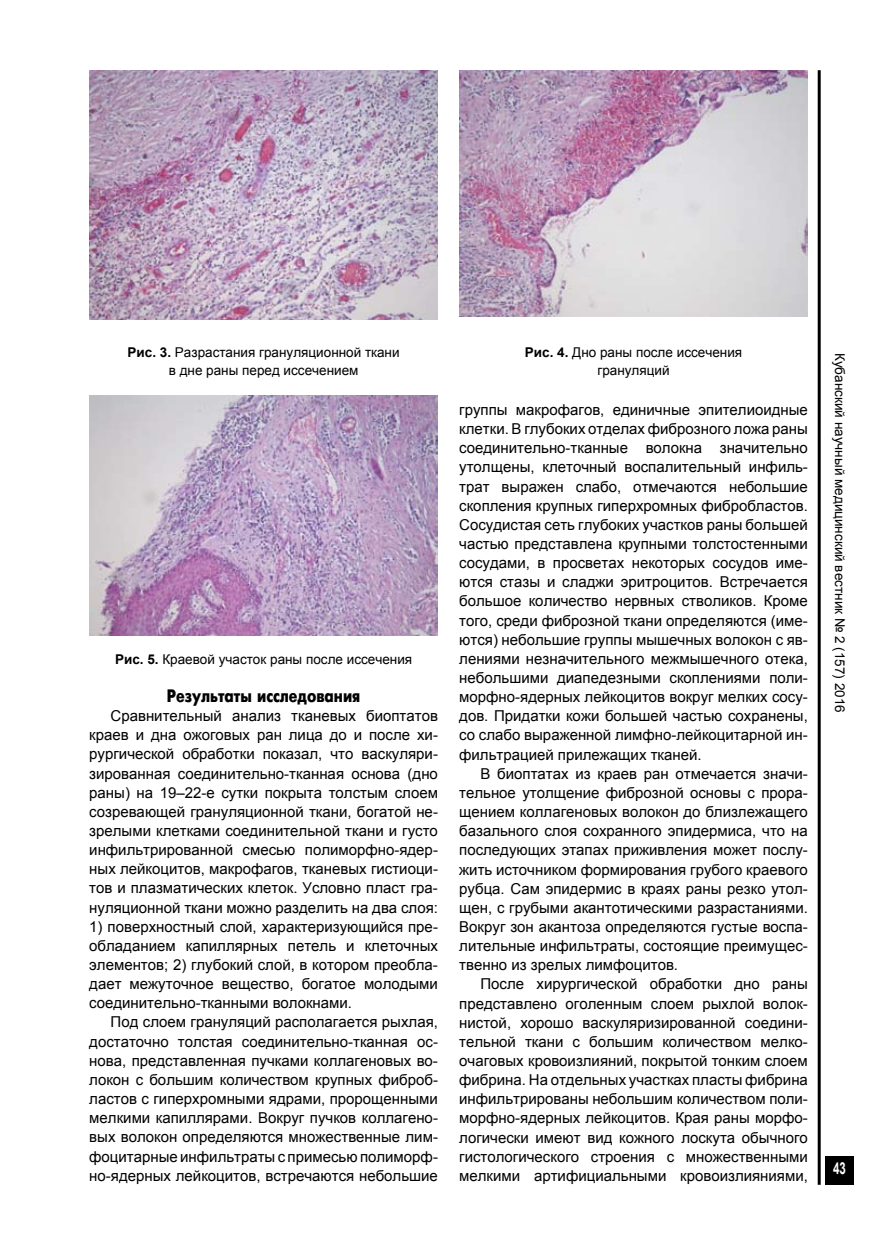
<style>
.page{position:relative;width:893px;height:1255px;background:#fff}
.page>*{position:absolute;margin:0;border:0;box-sizing:border-box;transform-origin:0 0}
.t1{font:700 18px "Futuris";color:#000;scale:.8 1}
.t2{font:700 16.5px "Arial";color:#fff;scale:.7 1}
.t3{font:15px/19.2px "Arial";color:#000;text-align:justify}
.t4{font:13.5px/18px "Arial";color:#000;text-align:center}
.s1{font-weight:700}
</style>
<div class="page">
<hr style="left:818px;top:70px;width:3px;height:1114px;background:#000">
<div style="left:825px;top:1155px;width:29px;height:29px;background:#000"></div>
<img style="left:89px;top:70px;width:349px;height:249px">
<img style="left:459px;top:70px;width:349px;height:247px">
<img style="left:89px;top:395px;width:349px;height:240px">
<p class="t4" style="left:128px;top:344px;width:273px"><span class="s1">Рис. 3.</span> Разрастания грануляционной ткани в дне раны перед иссечением</p>
<p class="t4" style="left:115px;top:650px;width:299px"><span class="s1">Рис. 5.</span> Краевой участок раны после иссечения</p>
<p class="t1" style="left:167px;top:685px;width:243px">Результаты исследования</p>
<p class="t3" style="left:89px;top:706px;width:350px;text-indent:21px">Сравнительный анализ тканевых биоптатов краев и дна ожоговых ран лица до и после хи&shy;рургической обработки показал, что васкуляри&shy;зированная соединительно-тканная основа (дно раны) на 19–22-е сутки покрыта толстым слоем созревающей грануляционной ткани, богатой не&shy;зрелыми клетками соединительной ткани и густо инфильтрированной смесью полиморфно-ядер&shy;ных лейкоцитов, макрофагов, тканевых гистиоци&shy;тов и плазматических клеток. Условно пласт гра&shy;нуляционной ткани можно разделить на два слоя:</p>
<p class="t3" style="left:89px;top:917px;width:350px">1) поверхностный слой, характеризующийся пре&shy;обладанием капиллярных петель и клеточных элементов; 2) глубокий слой, в котором преобла&shy;дает межуточное вещество, богатое молодыми соединительно-тканными волокнами.</p>
<p class="t3" style="left:89px;top:1012px;width:350px;text-indent:21px">Под слоем грануляций располагается рыхлая, достаточно толстая соединительно-тканная ос&shy;нова, представленная пучками коллагеновых во&shy;локон с большим количеством крупных фиброб&shy;ластов с гиперхромными ядрами, пророщенными мелкими капиллярами. Вокруг пучков коллагено&shy;вых волокон определяются множественные лим&shy;фоцитарные инфильтраты с примесью полиморф&shy;но-ядерных лейкоцитов, встречаются небольшие</p>
<p class="t4" style="left:525px;top:344px;width:219px"><span class="s1">Рис. 4.</span> Дно раны после иссечения грануляций</p>
<p class="t3" style="left:459px;top:400px;width:350px">группы макрофагов, единичные эпителиоидные клетки. В глубоких отделах фиброзного ложа раны соединительно-тканные волокна значительно утолщены, клеточный воспалительный инфиль&shy;трат выражен слабо, отмечаются небольшие скопления крупных гиперхромных фибробластов.<br>Сосудистая сеть глубоких участков раны большей частью представлена крупными толстостенными сосудами, в просветах некоторых сосудов име&shy;ются стазы и сладжи эритроцитов. Встречается большое количество нервных стволиков. Кроме того, среди фиброзной ткани определяются (име&shy;ются) небольшие группы мышечных волокон с яв&shy;лениями незначительного межмышечного отека, небольшими диапедезными скоплениями поли&shy;морфно-ядерных лейкоцитов вокруг мелких сосу&shy;дов. Придатки кожи большей частью сохранены, со слабо выраженной лимфно-лейкоцитарной ин&shy;фильтрацией прилежащих тканей.</p>
<p class="t3" style="left:459px;top:764px;width:350px;text-indent:21px">В биоптатах из краев ран отмечается значи&shy;тельное утолщение фиброзной основы с прора&shy;щением коллагеновых волокон до близлежащего базального слоя сохранного эпидермиса, что на последующих этапах приживления может послу&shy;жить источником формирования грубого краевого рубца. Сам эпидермис в краях раны резко утол&shy;щен, с грубыми акантотическими разрастаниями.<br>Вокруг зон акантоза определяются густые воспа&shy;лительные инфильтраты, состоящие преимущес&shy;твенно из зрелых лимфоцитов.</p>
<p class="t3" style="left:459px;top:974px;width:350px;text-indent:21px">После хирургической обработки дно раны представлено оголенным слоем рыхлой волок&shy;нистой, хорошо васкуляризированной соедини&shy;тельной ткани с большим количеством мелко&shy;очаговых кровоизлияний, покрытой тонким слоем фибрина. На отдельных участках пласты фибрина инфильтрированы небольшим количеством поли&shy;морфно-ядерных лейкоцитов. Края раны морфо&shy;логически имеют вид кожного лоскута обычного гистологического строения с множественными мелкими артифициальными кровоизлияниями,</p>
<p class="t4" style="left:849px;top:353px;width:361px;rotate:90deg">Кубанский научный медицинский вестник № 2 (157) 2016</p>
<p class="t2" style="left:833px;top:1157px;width:20px">43</p>
</div>
